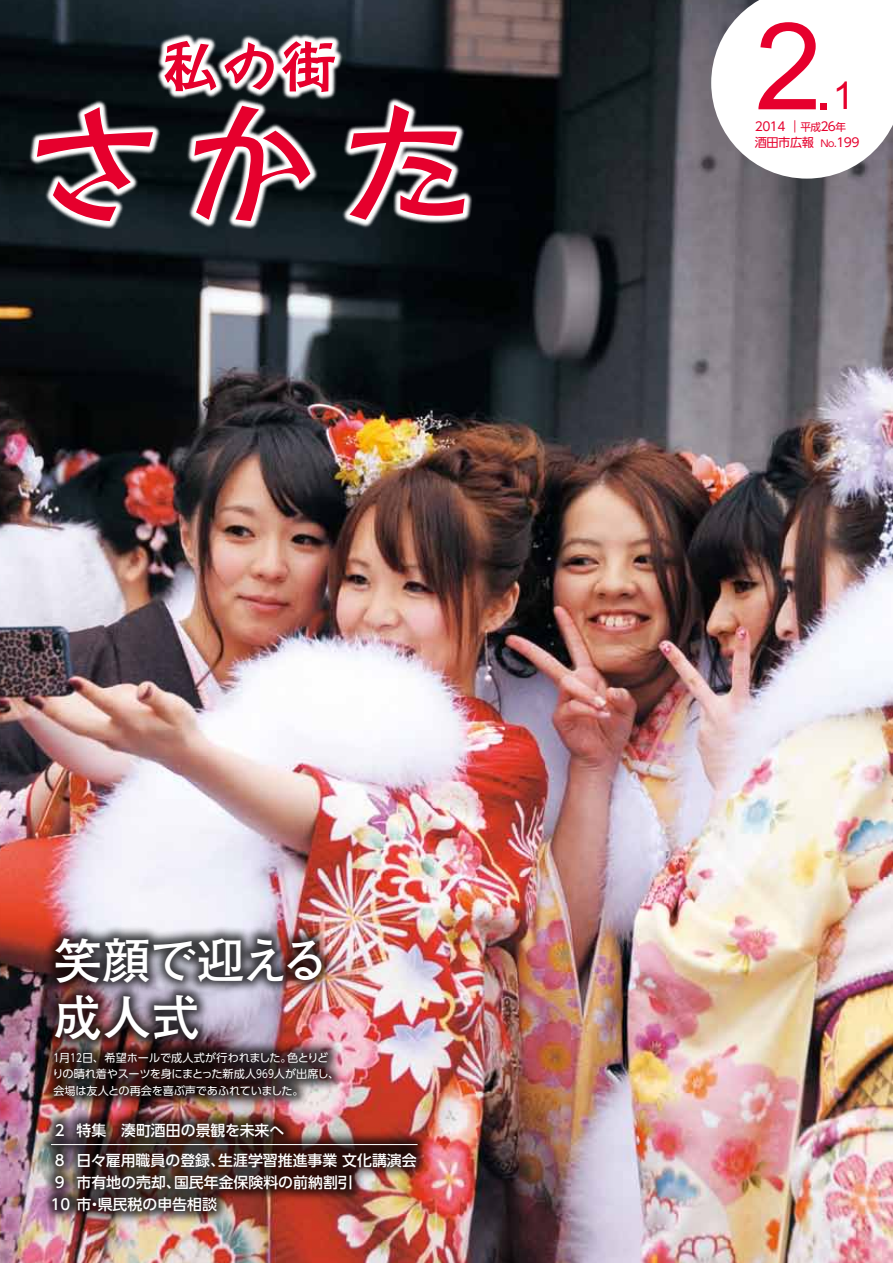
<style>
.page{position:relative;width:893px;height:1263px;background:#fff}
.page>*{position:absolute;margin:0;border:0;box-sizing:border-box;transform-origin:0 0}
.t1{font:121.2px "Arial";color:#e6002d}
.t2{font:700 48.9px/57.4px "Futo Go B101 Pro";letter-spacing:-.035em;color:#fff}
.t3{font:500 14.85px/29.7px "UD Shin Go Pro";color:#fff}
.t4{font:12.15px/15.9px "UD Shin Go Pro";letter-spacing:-.04em;color:#e6002d}
.t5{font:11.1px/16.5px "UD Shin Go Pro";letter-spacing:-.015em;color:#fff;scale:.8 1}
.s1{font-size:60.6px}
.s2{font-size:38.25px}
.s3{font-size:10.65px}
.s4{font-size:9.6px}
</style>
<div class="page">
<img style="left:0;top:0;width:893px;height:1263px">
<svg style="left:711px;top:0;width:182px;height:179px"></svg>
<svg style="left:29px;top:33px;width:444px;height:196px;background:#192024"></svg>
<svg style="left:163px;top:40px;width:54px;height:52px"></svg>
<svg style="left:224px;top:41px;width:50px;height:50px"></svg>
<svg style="left:281px;top:40px;width:55px;height:53px"></svg>
<svg style="left:36px;top:106px;width:118px;height:116px;background:#7a4451"></svg>
<svg style="left:194px;top:105px;width:117px;height:117px;background:#874857"></svg>
<svg style="left:348px;top:104px;width:117px;height:117px"></svg>
<div style="left:42px;top:924px;width:292px;height:129px;background:#000;opacity:.75"></div>
<div style="left:41px;top:1039px;width:304px;height:70px;background:#000;opacity:.75"></div>
<div style="left:38px;top:1109px;width:392px;height:116px;background:#000;opacity:.75"></div>
<hr style="left:51px;top:1144px;width:367px;height:1px;background:#fff">
<p class="t2" style="left:53px;top:925px;width:277px">笑顔で迎える成人式</p>
<p class="t5" style="left:52px;top:1049px;width:360px">1月12日、希望ホールで成人式が行われました。色とりどりの晴れ着やスーツを身にまとった新成人969人が出席し、会場は友人との再会を喜ぶ声であふれていました。</p>
<p class="t3" style="left:55px;top:1115px;width:363px">2 特集　湊町酒田の景観を未来へ<br>8 日々雇用職員の登録、生涯学習推進事業 文化講演会</p>
<p class="t3" style="left:48px;top:1170px;width:306px;line-height:22.4px;text-indent:6px">9 市有地の売却、国民年金保険料の前納割引<br>１0 市・県民税の申告相談</p>
<p class="t1" style="left:755px;top:-13px;width:101px">2<span class="s1">.</span><span class="s2">1</span></p>
<p class="t4" style="left:755px;top:118px;width:106px">2014 ｜<span class="s3">平成</span>２6<span class="s3">年</span>酒田市広報 <span class="s4">Ｎｏ.</span>199</p>
</div>
